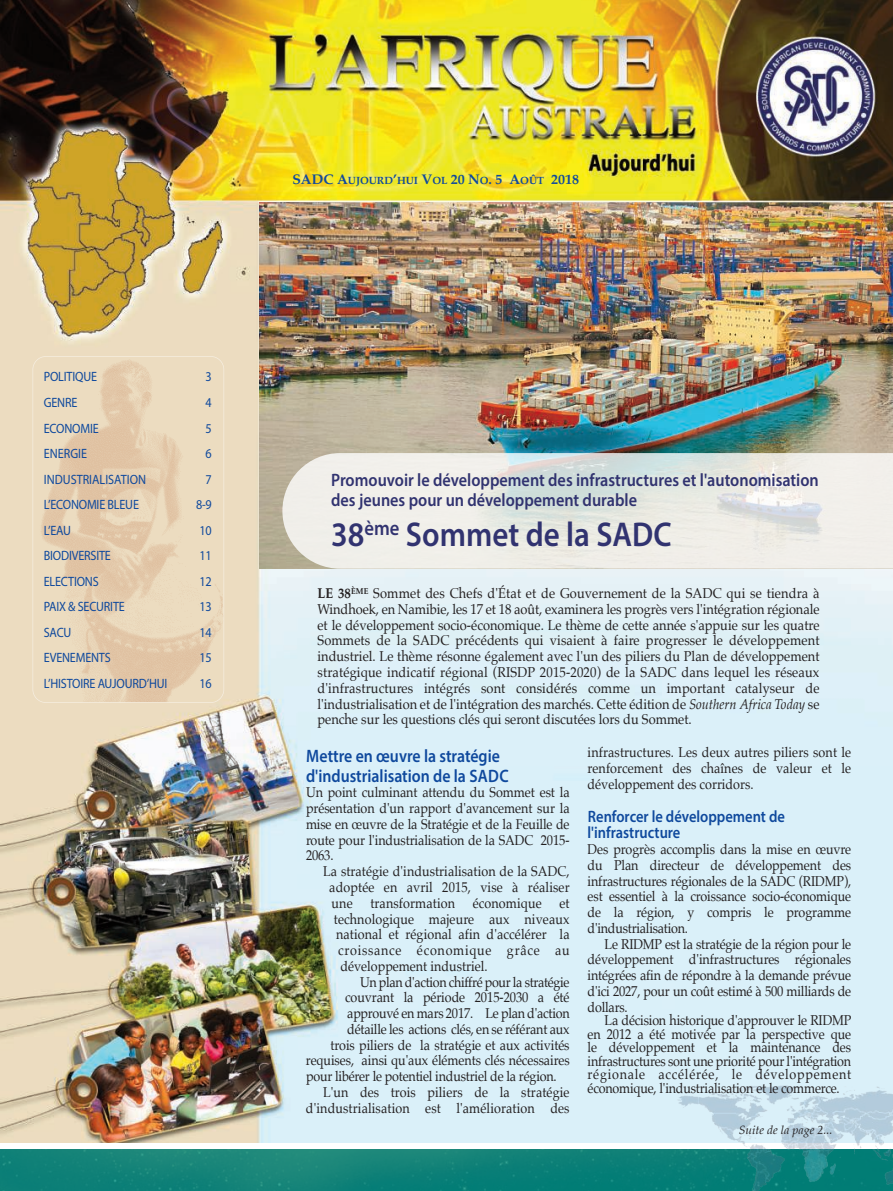
<style>
.page{position:relative;width:893px;height:1191px;background:#fff}
.page>*{position:absolute;margin:0;border:0;box-sizing:border-box;transform-origin:0 0}
.t1{font:600 34.5px "Myriad Pro";color:#313370;scale:.9 1}
.t2{font:600 18px/19.5px "Myriad Pro";color:#313370;scale:.9 1}
.t3{font:600 18px/19.5px "Myriad Pro";color:#0f499d;scale:.88 1}
.t4{font:600 16.5px/16.5px "Myriad Pro";color:#0f499d;scale:.88 1}
.t5{font:14.25px/15.8px "Palatino";letter-spacing:-.005em;color:#231f20;text-align:justify;scale:.88 1}
.t6{font:14.25px/15.8px "Palatino";letter-spacing:-.005em;color:#231f20;text-align:justify;scale:.9 1}
.t7{font:14.25px "Palatino";letter-spacing:-.025em;color:#231f20;scale:.88 1}
.t8{font:14.25px "Palatino";letter-spacing:.06em;color:#231f20;scale:.88 1}
.t9{font:700 13.95px "Palatino";color:#0f499d}
.t10{font:13.5px "Myriad Pro";letter-spacing:-.015em;color:#0f499d;scale:.9 1}
.t11{font:italic 12px "Palatino";color:#231f20}
.s1{font-size:10.5px}
.s2{font-weight:700}
.s3{font-style:italic}
</style>
<div class="page">
<img style="left:0;top:202px;width:893px;height:941px">
<img style="left:1px;top:1149px;width:674px;height:42px">
<img style="left:675px;top:1077px;width:218px;height:114px">
<img style="left:33px;top:357px;width:190px;height:345px;border-radius:13px">
<div style="left:32px;top:356px;width:192px;height:347px;border:2px solid #fff;border-radius:14px"></div>
<img style="left:259px;top:202px;width:634px;height:366px">
<svg style="left:282px;top:453px;width:611px;height:115px;fill:#f0eee9"></svg>
<img style="left:0;top:0;width:893px;height:202px">
<p class="t10" style="left:44px;top:372px;width:61px">POLITIQUE</p>
<p class="t10" style="left:206px;top:372px;width:8px">3</p>
<p class="t10" style="left:44px;top:397px;width:39px">GENRE</p>
<p class="t10" style="left:206px;top:397px;width:8px">4</p>
<p class="t10" style="left:44px;top:423px;width:62px">ECONOMIE</p>
<p class="t10" style="left:206px;top:423px;width:8px">5</p>
<p class="t10" style="left:44px;top:448px;width:50px">ENERGIE</p>
<p class="t10" style="left:206px;top:448px;width:8px">6</p>
<p class="t10" style="left:44px;top:474px;width:115px">INDUSTRIALISATION</p>
<p class="t10" style="left:206px;top:474px;width:8px">7</p>
<p class="t10" style="left:44px;top:499px;width:107px">L’ECONOMIE BLEUE</p>
<p class="t10" style="left:196px;top:499px;width:19px">8-9</p>
<p class="t10" style="left:44px;top:525px;width:32px">L’EAU</p>
<p class="t10" style="left:200px;top:525px;width:15px">10</p>
<p class="t10" style="left:44px;top:550px;width:76px">BIODIVERSITE</p>
<p class="t10" style="left:200px;top:550px;width:15px">11</p>
<p class="t10" style="left:44px;top:576px;width:63px">ELECTIONS</p>
<p class="t10" style="left:200px;top:576px;width:15px">12</p>
<p class="t10" style="left:44px;top:601px;width:92px">PAIX &amp; SECURITE</p>
<p class="t10" style="left:200px;top:601px;width:15px">13</p>
<p class="t10" style="left:44px;top:627px;width:32px">SACU</p>
<p class="t10" style="left:200px;top:627px;width:15px">14</p>
<p class="t10" style="left:44px;top:652px;width:76px">EVENEMENTS</p>
<p class="t10" style="left:200px;top:652px;width:15px">15</p>
<p class="t10" style="left:44px;top:678px;width:139px">L’HISTOIRE AUJOURD’HUI</p>
<p class="t10" style="left:200px;top:678px;width:15px">16</p>
<p class="t9" style="left:292px;top:173px;width:288px">SADC A<span class="s1">UJOURD</span>’<span class="s1">HUI</span> V<span class="s1">OL</span> 20 N<span class="s1">O</span>. 5 A<span class="s1">OÛT</span> 2018</p>
<p class="t2" style="left:331px;top:472px;width:543px">Promouvoir le développement des infrastructures et l'autonomisation des jeunes pour un développement durable</p>
<h1 class="t1" style="left:331px;top:522px;width:380px">38<sup>ème</sup> Sommet de la SADC</h1>
<p class="t6" style="left:317px;top:586px;width:559px"><span class="s2">LE 38</span><sup>ÈME</sup> Sommet des Chefs d'État et de Gouvernement de la SADC qui se tiendra à Windhoek, en Namibie, les 17 et 18 août, examinera les progrès vers l'intégration régionale et le développement socio-économique. Le thème de cette année s'appuie sur les quatre Sommets de la SADC précédents qui visaient à faire progresser le développement industriel. Le thème résonne également avec l'un des piliers du Plan de développement stratégique indicatif régional (RISDP 2015-2020) de la SADC dans lequel les réseaux d'infrastructures intégrés sont considérés comme un important catalyseur de l'industrialisation et de l'intégration des marchés. Cette édition de <span class="s3">Southern Africa Today</span> se penche sur les questions clés qui seront discutées lors du Sommet.</p>
<p class="t3" style="left:306px;top:748px;width:232px">Mettre en œuvre la stratégie d'industrialisation de la SADC</p>
<p class="t5" style="left:306px;top:785px;width:301px">Un point culminant attendu du Sommet est la présentation d'un rapport d'avancement sur la mise en œuvre de la Stratégie et de la Feuille de route pour l'industrialisation de la SADC 2015- 2063.</p>
<p class="t5" style="left:323px;top:864px;width:282px">La stratégie d'industrialisation de la SADC,</p>
<p class="t5" style="left:329px;top:880px;width:275px">adoptée en avril 2015, vise à réaliser</p>
<p class="t5" style="left:332px;top:896px;width:272px">une transformation économique et</p>
<p class="t5" style="left:334px;top:911px;width:269px">technologique majeure aux niveaux</p>
<p class="t5" style="left:336px;top:927px;width:267px">national et régional afin d'accélérer la</p>
<p class="t8" style="left:338px;top:943px;width:264px">croissance économique grâce au</p>
<p class="t5" style="left:341px;top:959px;width:168px">développement industriel.</p>
<p class="t7" style="left:360px;top:974px;width:240px">Un plan d'action chiffré pour la stratégie</p>
<p class="t5" style="left:345px;top:990px;width:257px">couvrant la période 2015-2030 a été</p>
<p class="t5" style="left:347px;top:1006px;width:254px">approuvé en mars 2017. Le plan d'action</p>
<p class="t5" style="left:347px;top:1022px;width:254px">détaille les actions clés, en se référant aux</p>
<p class="t5" style="left:331px;top:1037px;width:273px">trois piliers de la stratégie et aux activités</p>
<p class="t5" style="left:306px;top:1053px;width:301px">requises, ainsi qu'aux éléments clés nécessaires</p>
<p class="t5" style="left:306px;top:1069px;width:286px">pour libérer le potentiel industriel de la région.</p>
<p class="t5" style="left:323px;top:1085px;width:282px">L'un des trois piliers de la stratégie</p>
<p class="t5" style="left:306px;top:1100px;width:301px">d'industrialisation est l'amélioration des</p>
<p class="t5" style="left:588px;top:745px;width:301px">infrastructures. Les deux autres piliers sont le renforcement des chaînes de valeur et le développement des corridors.</p>
<p class="t4" style="left:588px;top:809px;width:226px">Renforcer le développement de l'infrastructure</p>
<p class="t5" style="left:588px;top:842px;width:301px">Des progrès accomplis dans la mise en œuvre du Plan directeur de développement des infrastructures régionales de la SADC (RIDMP), est essentiel à la croissance socio-économique de la région, y compris le programme d'industrialisation.</p>
<p class="t5" style="left:588px;top:937px;width:301px;text-indent:17px">Le RIDMP est la stratégie de la région pour le développement d'infrastructures régionales intégrées afin de répondre à la demande prévue d'ici 2027, pour un coût estimé à 500 milliards de dollars.</p>
<p class="t5" style="left:588px;top:1014px;width:301px;line-height:13.5px;text-indent:17px">La décision historique d'approuver le RIDMP en 2012 a été motivée par la perspective que le développement et la maintenance des infrastructures sont une priorité pour l'intégration régionale accélérée, le développement économique, l'industrialisation et le commerce.</p>
<p class="t11" style="left:739px;top:1124px;width:95px">Suite de la page 2...</p>
</div>
